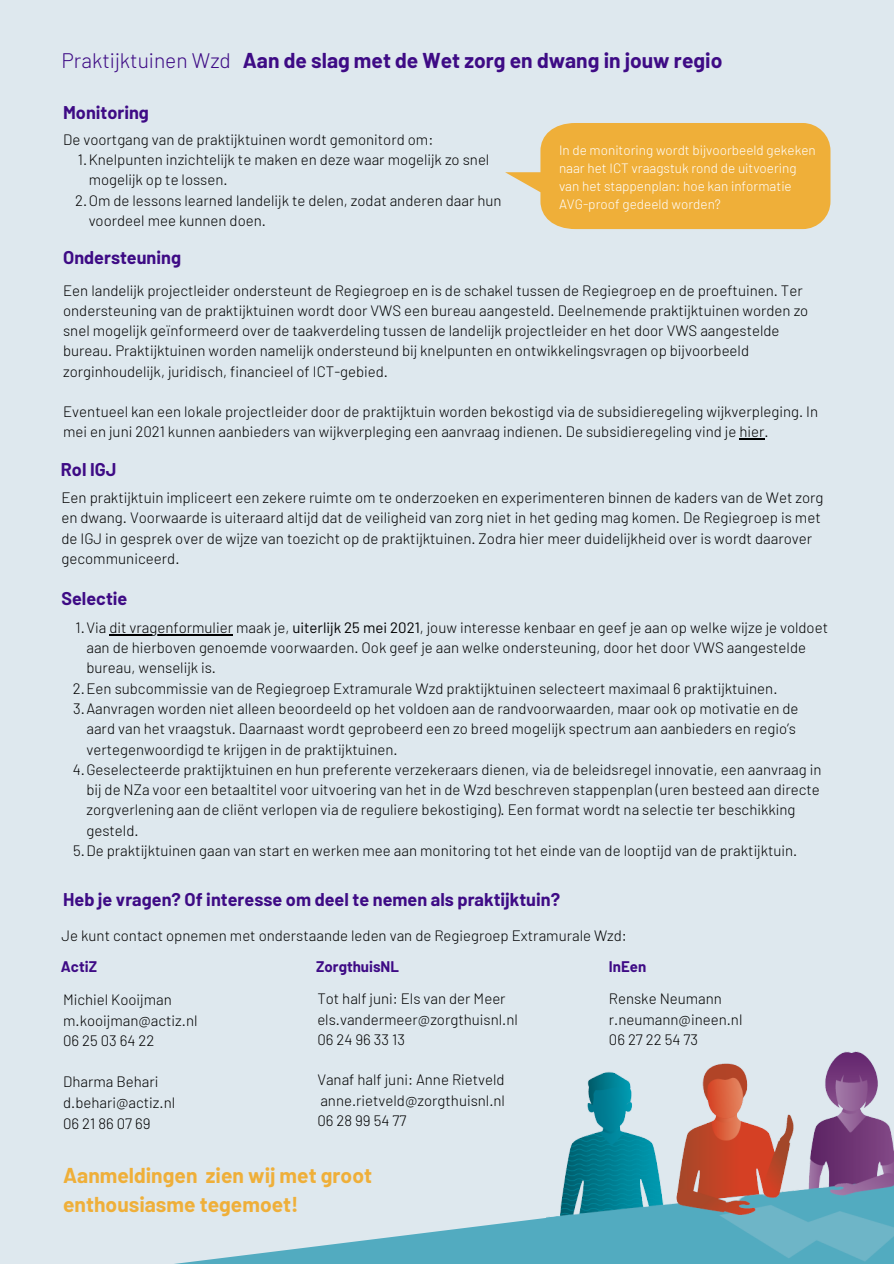
<style>
.page{position:relative;width:894px;height:1264px;background:#fff}
.page>*{position:absolute;margin:0;border:0;box-sizing:border-box;transform-origin:0 0}
.t1{font:700 21px/29.2px "Barlow";color:#efaf39}
.t2{font:700 21px "Barlow";color:#3e0b85}
.t3{font:300 21px "Barlow";color:#3e0b85}
.t4{font:700 18px "Barlow";color:#3e0b85}
.t5{font:300 15px/20.2px "Barlow";color:#000}
.t6{font:700 15px "Barlow";color:#3e0b85}
.t7{font:300 13.5px/18px "Barlow";color:#fff}
.s1{font-weight:400}
</style>
<div class="page">
<div style="left:0;top:0;width:893px;height:1263px;background:#dee8ee"></div>
<hr style="left:109px;top:634px;width:124px;height:1px;background:#000">
<svg style="left:505px;top:123px;width:325px;height:106px;background:#ecb54e"></svg>
<img style="left:558px;top:1051px;width:335px;height:212px">
<svg style="left:182px;top:1216px;width:376px;height:47px"></svg>
<hr style="left:739px;top:438px;width:25px;height:2px;background:#000">
<p class="t3" style="left:61px;top:47px;width:171px">Praktijktuinen Wzd</p>
<p class="t2" style="left:243px;top:47px;width:481px">Aan de slag met de Wet zorg en dwang in jouw regio</p>
<p class="t4" style="left:63px;top:101px;width:87px">Monitoring</p>
<p class="t5" style="left:63px;top:129px;width:371px">De voortgang van de praktijktuinen wordt gemonitord om:</p>
<p class="t5" style="left:89px;top:149px;width:402px;text-indent:-11px">1.Knelpunten inzichtelijk te maken en deze waar mogelijk zo snel mogelijk op te lossen.</p>
<p class="t5" style="left:89px;top:190px;width:414px;text-indent:-14px">2.Om de lessons learned landelijk te delen, zodat anderen daar hun voordeel mee kunnen doen.</p>
<p class="t7" style="left:559px;top:140px;width:258px">In de monitoring wordt bijvoorbeeld gekeken naar het ICT vraagstuk rond de uitvoering van het stappenplan: hoe kan informatie AVG-proof gedeeld worden?</p>
<p class="t4" style="left:63px;top:246px;width:119px">Ondersteuning</p>
<p class="t5" style="left:63px;top:279px;width:746px">Een landelijk projectleider ondersteunt de Regiegroep en is de schakel tussen de Regiegroep en de proeftuinen. Ter ondersteuning van de praktijktuinen wordt door VWS een bureau aangesteld. Deelnemende praktijktuinen worden zo snel mogelijk geïnformeerd over de taakverdeling tussen de landelijk projectleider en het door VWS aangestelde bureau. Praktijktuinen worden namelijk ondersteund bij knelpunten en ontwikkelingsvragen op bijvoorbeeld zorginhoudelijk, juridisch, financieel of ICT-gebied.</p>
<p class="t5" style="left:63px;top:401px;width:756px">Eventueel kan een lokale projectleider door de praktijktuin worden bekostigd via de subsidieregeling wijkverpleging. In mei en juni 2021 kunnen aanbieders van wijkverpleging een aanvraag indienen. De subsidieregeling vind je hier.</p>
<p class="t4" style="left:61px;top:458px;width:57px">Rol IGJ</p>
<p class="t5" style="left:61px;top:486px;width:763px">Een praktijktuin impliceert een zekere ruimte om te onderzoeken en experimenteren binnen de kaders van de Wet zorg en dwang. Voorwaarde is uiteraard altijd dat de veiligheid van zorg niet in het geding mag komen. De Regiegroep is met de IGJ in gesprek over de wijze van toezicht op de praktijktuinen. Zodra hier meer duidelijkheid over is wordt daarover gecommuniceerd.</p>
<p class="t4" style="left:61px;top:586px;width:67px">Selectie</p>
<p class="t5" style="left:86px;top:616px;width:743px;text-indent:-11px">1.Via dit vragenformulier maak je, <span class="s1">uiterlijk 25 mei 2021</span>, jouw interesse kenbaar en geef je aan op welke wijze je voldoet aan de hierboven genoemde voorwaarden. Ook geef je aan welke ondersteuning, door het door VWS aangestelde bureau, wenselijk is.</p>
<p class="t5" style="left:73px;top:677px;width:706px">2.Een subcommissie van de Regiegroep Extramurale Wzd praktijktuinen selecteert maximaal 6 praktijktuinen.</p>
<p class="t5" style="left:86px;top:698px;width:713px;text-indent:-13px">3.Aanvragen worden niet alleen beoordeeld op het voldoen aan de randvoorwaarden, maar ook op motivatie en de aard van het vraagstuk. Daarnaast wordt geprobeerd een zo breed mogelijk spectrum aan aanbieders en regio’s vertegenwoordigd te krijgen in de praktijktuinen.</p>
<p class="t5" style="left:86px;top:758px;width:736px;text-indent:-14px">4.Geselecteerde praktijktuinen en hun preferente verzekeraars dienen, via de beleidsregel innovatie, een aanvraag in bij de NZa voor een betaaltitel voor uitvoering van het in de Wzd beschreven stappenplan (uren besteed aan directe zorgverlening aan de cliënt verlopen via de reguliere bekostiging). Een format wordt na selectie ter beschikking gesteld.</p>
<p class="t5" style="left:73px;top:839px;width:725px">5.De praktijktuinen gaan van start en werken mee aan monitoring tot het einde van de looptijd van de praktijktuin.</p>
<p class="t4" style="left:63px;top:888px;width:498px">Heb je vragen? Of interesse om deel te nemen als praktijktuin?</p>
<p class="t5" style="left:62px;top:924px;width:566px">Je kunt contact opnemen met onderstaande leden van de Regiegroep Extramurale Wzd:</p>
<p class="t6" style="left:61px;top:956px;width:38px">ActiZ</p>
<p class="t6" style="left:316px;top:956px;width:84px">ZorgthuisNL</p>
<p class="t6" style="left:608px;top:956px;width:39px">InEen</p>
<p class="t5" style="left:63px;top:988px;width:110px">Michiel Kooijman</p>
<p class="t5" style="left:63px;top:1009px;width:136px">m.kooijman@actiz.nl</p>
<p class="t5" style="left:63px;top:1030px;width:93px">06 25 03 64 22</p>
<p class="t5" style="left:63px;top:1071px;width:97px">Dharma Behari</p>
<p class="t5" style="left:63px;top:1091px;width:113px">d.behari@actiz.nl</p>
<p class="t5" style="left:63px;top:1112px;width:89px">06 21 86 07 69</p>
<p class="t5" style="left:317px;top:988px;width:202px">Tot half juni: Els van der Meer els.vandermeer@zorgthuisnl.nl</p>
<p class="t5" style="left:317px;top:1028px;width:89px">06 24 96 33 13</p>
<p class="t5" style="left:317px;top:1069px;width:189px">Vanaf half juni: Anne Rietveld anne.rietveld@zorgthuisnl.nl</p>
<p class="t5" style="left:317px;top:1109px;width:91px">06 28 99 54 77</p>
<p class="t1" style="left:63px;top:1159px;width:310px">Aanmeldingen zien wij met groot enthousiasme tegemoet!</p>
<p class="t5" style="left:608px;top:988px;width:114px">Renske Neumann</p>
<p class="t5" style="left:608px;top:1008px;width:135px">r.neumann@ineen.nl</p>
<p class="t5" style="left:608px;top:1029px;width:91px">06 27 22 54 73</p>
</div>
